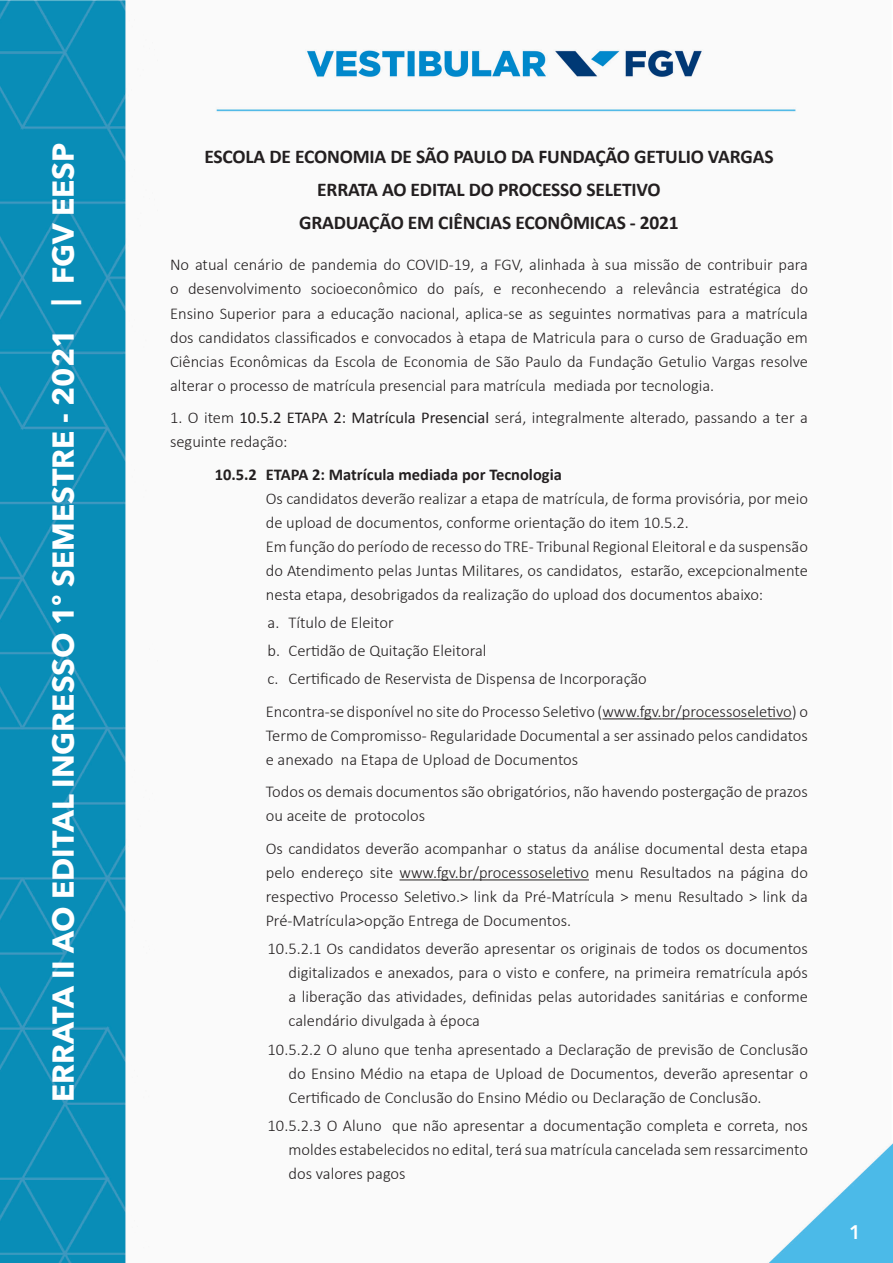
<style>
.page{position:relative;width:893px;height:1263px;background:#fff}
.page>*{position:absolute;margin:0;border:0;box-sizing:border-box;transform-origin:0 0}
.t1{font:700 30px "Avenir Next LT Pro";color:#fff}
.t2{font:700 19.5px/33px "Calibri";letter-spacing:-.01em;color:#231f20;text-align:center}
.t3{font:600 19.5px "Avenir Next LT Pro";color:#fff}
.t4{font:300 16.5px/24px "Calibri";color:#231f20;text-align:justify}
.t5{font:700 16.5px "Calibri";color:#231f20}
.s1{font-weight:400}
</style>
<div class="page">
<img style="left:0;top:0;width:893px;height:1262px">
<hr style="left:602px;top:718px;width:190px;height:1px;background:#231f20">
<hr style="left:399px;top:879px;width:190px;height:1px;background:#231f20">
<h1 class="t1" style="left:45px;top:1102px;width:960px;rotate:-90deg">ERRATA II AO EDITAL INGRESSO 1º SEMESTRE - 2021 | FGV EESP</h1>
<p class="t2" style="left:204px;top:140px;width:571px">ESCOLA DE ECONOMIA DE SÃO PAULO DA FUNDAÇÃO GETULIO VARGAS<br>ERRATA AO EDITAL DO PROCESSO SELETIVO<br>GRADUAÇÃO EM CIÊNCIAS ECONÔMICAS - 2021</p>
<p class="t4" style="left:170px;top:253px;width:639px">No atual cenário de pandemia do COVID-19, a FGV, alinhada à sua missão de contribuir para o desenvolvimento socioeconômico do país, e reconhecendo a relevância estratégica do Ensino Superior para a educação nacional, aplica-se as seguintes normativas para a matrícula dos candidatos classificados e convocados à etapa de Matricula para o curso de Graduação em Ciências Econômicas da Escola de Economia de São Paulo da Fundação Getulio Vargas resolve alterar o processo de matrícula presencial para matrícula mediada por tecnologia.</p>
<p class="t4" style="left:170px;top:405px;width:639px">1. O item <span class="s1">10.5.2 ETAPA 2: Matrícula Presencial</span> será, integralmente alterado, passando a ter a seguinte redação:</p>
<p class="t5" style="left:215px;top:464px;width:349px">10.5.2 ETAPA 2: Matrícula mediada por Tecnologia</p>
<p class="t4" style="left:266px;top:486px;width:544px;text-align:left">Os candidatos deverão realizar a etapa de matrícula, de forma provisória, por meio de upload de documentos, conforme orientação do item 10.5.2.<br>Em função do período de recesso do TRE - Tribunal Regional Eleitoral e da suspensão do Atendimento pelas Juntas Militares, os candidatos, estarão, excepcionalmente nesta etapa, desobrigados da realização do upload dos documentos abaixo:</p>
<p class="t4" style="left:268px;top:608px;width:381px;line-height:28.2px;text-align:left">a. Título de Eleitor<br>b. Certidão de Quitação Eleitoral<br>c. Certificado de Reservista de Dispensa de Incorporação</p>
<p class="t4" style="left:266px;top:699px;width:544px">Encontra-se disponível no site do Processo Seletivo (www.fgv.br/processoseletivo) o Termo de Compromisso - Regularidade Documental a ser assinado pelos candidatos e anexado na Etapa de Upload de Documentos</p>
<p class="t4" style="left:266px;top:780px;width:544px">Todos os demais documentos são obrigatórios, não havendo postergação de prazos ou aceite de protocolos</p>
<p class="t4" style="left:266px;top:836px;width:544px">Os candidatos deverão acompanhar o status da análise documental desta etapa pelo endereço site www.fgv.br/processoseletivo menu Resultados na página do respectivo Processo Seletivo.&gt; link da Pré-Matrícula &gt; menu Resultado &gt; link da Pré-Matrícula&gt;opção Entrega de Documentos.</p>
<p class="t4" style="left:289px;top:936px;width:521px;text-indent:-21px">10.5.2.1 Os candidatos deverão apresentar os originais de todos os documentos digitalizados e anexados, para o visto e confere, na primeira rematrícula após a liberação das atividades, definidas pelas autoridades sanitárias e conforme calendário divulgada à época</p>
<p class="t4" style="left:289px;top:1037px;width:521px;text-indent:-21px">10.5.2.2 O aluno que tenha apresentado a Declaração de previsão de Conclusão do Ensino Médio na etapa de Upload de Documentos, deverão apresentar o Certificado de Conclusão do Ensino Médio ou Declaração de Conclusão.</p>
<p class="t4" style="left:289px;top:1113px;width:521px;text-indent:-21px">10.5.2.3 O Aluno que não apresentar a documentação completa e correta, nos moldes estabelecidos no edital, terá sua matrícula cancelada sem ressarcimento dos valores pagos</p>
<p class="t3" style="left:849px;top:1220px;width:13px">1</p>
</div>
